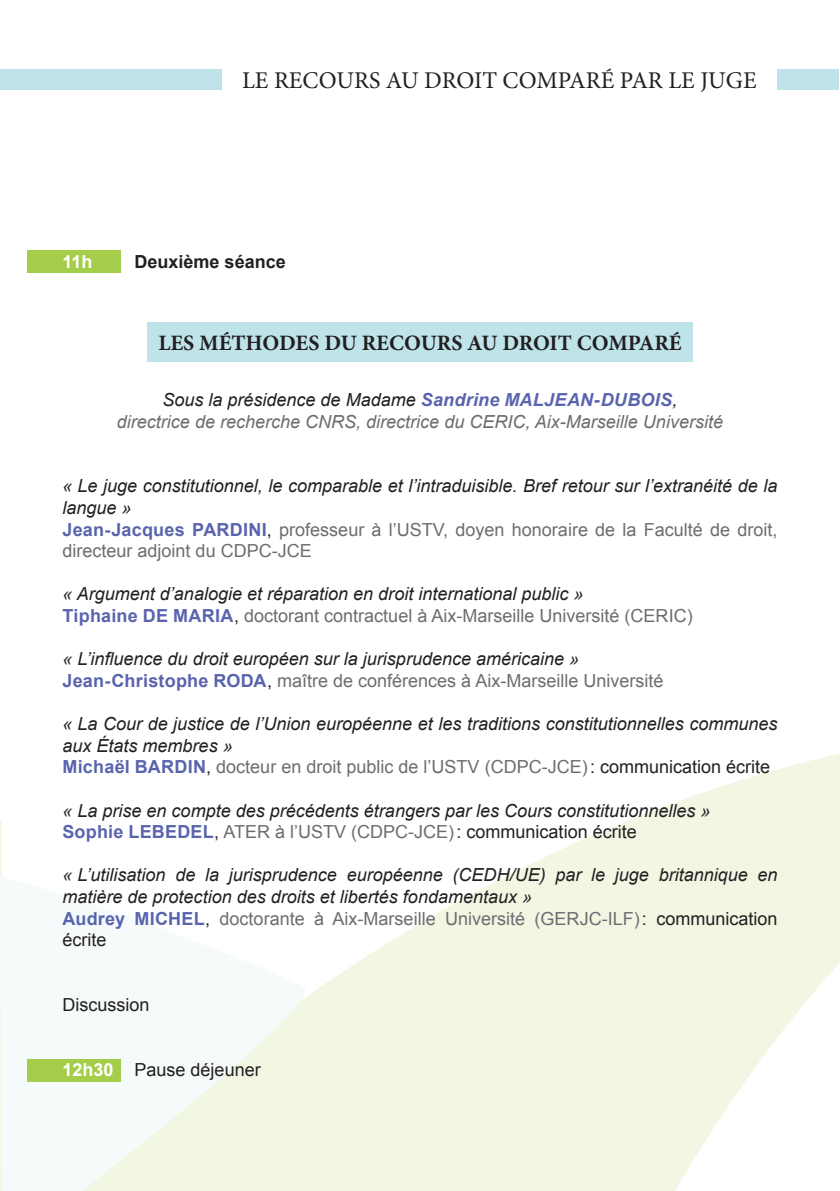
<style>
.page{position:relative;width:840px;height:1191px;background:#fff}
.page>*{position:absolute;margin:0;border:0;box-sizing:border-box;transform-origin:0 0}
.t1{font:24px "Minion Pro";color:#231f20}
.t2{font:700 22px "Minion Pro";color:#231f20}
.t3{font:italic 18px/21.6px "Arial";color:#231f20}
.t4{font:italic 18px/21.6px "Arial";color:#6c6d70;text-align:center}
.t5{font:18px "Arial";color:#231f20}
.t6{font:700 18px "Arial";color:#231f20}
.t7{font:700 18px "Arial";color:#fff}
.s1{color:#231f20}
.s2{font-weight:700;color:#5a64ae}
.s3{font-weight:700;font-style:normal;color:#5a64ae}
.s4{font-style:normal}
.s5{font-style:normal;color:#6c6d70}
.s6{font-weight:700;color:#fff}
</style>
<div class="page">
<svg style="left:0;top:754px;width:839px;height:437px"></svg>
<div style="left:28px;top:250px;width:93px;height:23px;background:#a4ce4a"></div>
<div style="left:28px;top:1058px;width:93px;height:23px;background:#a4ce4a"></div>
<div style="left:147px;top:322px;width:545px;height:40px;background:#bee4ea"></div>
<div style="left:0;top:69px;width:838px;height:21px;background:#bee4ea"></div>
<div style="left:222px;top:62px;width:554px;height:35px;background:#fff"></div>
<h1 class="t1" style="left:242px;top:65px;width:516px">LE RECOURS AU DROIT COMPARÉ PAR LE JUGE</h1>
<p class="t7" style="left:62px;top:250px;width:32px">11h</p>
<p class="t6" style="left:134px;top:250px;width:153px">Deuxième séance</p>
<p class="t2" style="left:158px;top:328px;width:524px">LES MÉTHODES DU RECOURS AU DROIT COMPARÉ</p>
<p class="t4" style="left:117px;top:389px;width:607px"><span class="s1">Sous la présidence de Madame</span> <span class="s2">Sandrine MALJEAN-DUBOIS</span><span class="s1">,<br></span>directrice de recherche CNRS, directrice du CERIC, Aix-Marseille Université</p>
<p class="t3" style="left:62px;top:475px;width:716px">« Le juge constitutionnel, le comparable et l’intraduisible. Bref retour sur l’extranéité de la langue »<br><span class="s3">Jean-Jacques PARDINI</span><span class="s4">,</span> <span class="s5">professeur à l’USTV, doyen honoraire de la Faculté de droit, directeur adjoint du CDPC-JCE</span></p>
<p class="t3" style="left:62px;top:583px;width:631px">« Argument d’analogie et réparation en droit international public »<br><span class="s3">Tiphaine DE MARIA</span><span class="s4">,</span> <span class="s5">doctorant contractuel à Aix-Marseille Université (CERIC)</span></p>
<p class="t3" style="left:62px;top:648px;width:602px">« L’influence du droit européen sur la jurisprudence américaine »<br><span class="s3">Jean-Christophe RODA</span><span class="s4">,</span> <span class="s5">maître de conférences à Aix-Marseille Université</span></p>
<p class="t3" style="left:62px;top:713px;width:716px">« La Cour de justice de l’Union européenne et les traditions constitutionnelles communes aux États membres »<br><span class="s3">Michaël BARDIN</span><span class="s4">,</span> <span class="s5">docteur en droit public de l’USTV (CDPC-JCE)</span><span class="s4">: communication écrite</span></p>
<p class="t3" style="left:62px;top:799px;width:649px">« La prise en compte des précédents étrangers par les Cours constitutionnelles »<br><span class="s3">Sophie LEBEDEL</span><span class="s4">,</span> <span class="s5">ATER à l’USTV (CDPC-JCE)</span><span class="s4">: communication écrite</span></p>
<p class="t3" style="left:62px;top:864px;width:716px">« L’utilisation de la jurisprudence européenne (CEDH/UE) par le juge britannique en matière de protection des droits et libertés fondamentaux »<br><span class="s3">Audrey MICHEL</span><span class="s4">,</span> <span class="s5">doctorante à Aix-Marseille Université (GERJC-ILF)</span><span class="s4">: communication écrite</span></p>
<p class="t5" style="left:62px;top:993px;width:89px">Discussion</p>
<p class="t5" style="left:62px;top:1057px;width:200px"><span class="s6">12h30</span> Pause déjeuner</p>
</div>
